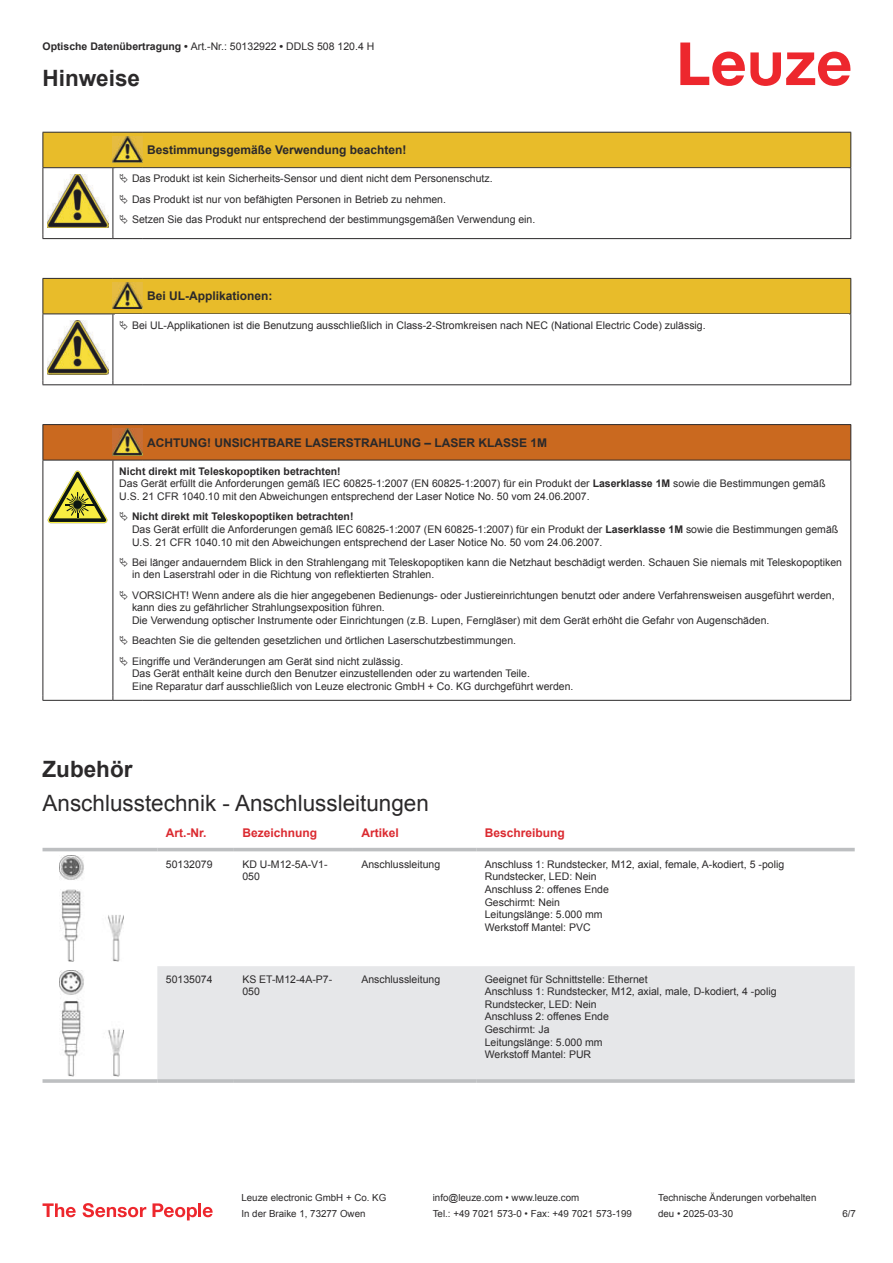
<style>
.page{position:relative;width:893px;height:1263px;background:#fff}
.page>*{position:absolute;margin:0;border:0;box-sizing:border-box;transform-origin:0 0}
.t1{font:22.5px "Arial";color:#2b292a}
.t2{font:700 22.5px "Arial";color:#2b292a}
.t3{font:700 12px "Arial";color:#2b292a}
.t4{font:700 12px "Arial";color:#db2a30}
.t5{font:10.5px/12.6px "Arial";color:#2b292a}
.t6{font:9.75px "Arial";color:#2b292a}
.s1{font-weight:700}
</style>
<div class="page">
<svg style="left:680px;top:43px;width:170px;height:43px"></svg>
<svg style="left:43px;top:847px;width:812px;height:9px"></svg>
<div style="left:157px;top:966px;width:698px;height:113px;background:#e6e7e9"></div>
<hr style="left:43px;top:848px;width:114px;height:3px;background:#bdbfc1">
<hr style="left:157px;top:848px;width:77px;height:3px;background:#bdbfc1">
<hr style="left:234px;top:848px;width:119px;height:3px;background:#bdbfc1">
<hr style="left:353px;top:848px;width:123px;height:3px;background:#bdbfc1">
<hr style="left:476px;top:848px;width:379px;height:3px;background:#bdbfc1">
<hr style="left:43px;top:1079px;width:114px;height:4px;background:#bdbfc1">
<hr style="left:157px;top:1079px;width:77px;height:4px;background:#c6c8ca">
<hr style="left:234px;top:1079px;width:119px;height:4px;background:#bdbfc1">
<hr style="left:353px;top:1079px;width:123px;height:4px;background:#bdbfc1">
<hr style="left:476px;top:1079px;width:379px;height:4px;background:#c6c8ca">
<img style="left:59px;top:856px;width:65px;height:106px">
<img style="left:59px;top:970px;width:65px;height:107px">
<svg style="left:43px;top:1203px;width:33px;height:14px"></svg>
<svg style="left:83px;top:1203px;width:63px;height:14px"></svg>
<svg style="left:153px;top:1203px;width:44px;height:17px"></svg>
<hr style="left:198px;top:1203px;width:3px;height:14px;background:#ed272d">
<svg style="left:203px;top:1207px;width:10px;height:10px"></svg>
<hr style="left:43px;top:238px;width:70px;height:1px;background:#2b292a">
<hr style="left:113px;top:238px;width:30px;height:1px;background:#2b292a">
<hr style="left:143px;top:238px;width:708px;height:1px;background:#2b292a">
<div style="left:44px;top:279px;width:806px;height:34px;background:#e8bc2a"></div>
<hr style="left:43px;top:278px;width:70px;height:1px;background:#2b292a">
<hr style="left:43px;top:279px;width:1px;height:34px;background:#2b292a">
<hr style="left:43px;top:313px;width:70px;height:1px;background:#2b292a">
<hr style="left:113px;top:278px;width:30px;height:1px;background:#2b292a">
<hr style="left:113px;top:313px;width:30px;height:1px;background:#2b292a">
<hr style="left:143px;top:278px;width:708px;height:1px;background:#2b292a">
<hr style="left:850px;top:279px;width:1px;height:34px;background:#2b292a">
<hr style="left:143px;top:313px;width:708px;height:1px;background:#2b292a">
<hr style="left:43px;top:314px;width:1px;height:66px;background:#2b292a">
<hr style="left:113px;top:314px;width:1px;height:66px;background:#2b292a">
<hr style="left:850px;top:314px;width:1px;height:66px;background:#2b292a">
<hr style="left:43px;top:384px;width:70px;height:1px;background:#2b292a">
<hr style="left:113px;top:384px;width:30px;height:1px;background:#2b292a">
<hr style="left:143px;top:384px;width:708px;height:1px;background:#2b292a">
<img style="left:113px;top:283px;width:30px;height:26px">
<img style="left:47px;top:320px;width:61px;height:54px">
<div style="left:44px;top:425px;width:806px;height:35px;background:#ca691f"></div>
<svg style="left:44px;top:461px;width:806px;height:239px"></svg>
<hr style="left:43px;top:424px;width:70px;height:1px;background:#2b292a">
<hr style="left:43px;top:425px;width:1px;height:35px;background:#2b292a">
<hr style="left:43px;top:460px;width:70px;height:1px;background:#2b292a">
<hr style="left:113px;top:424px;width:30px;height:1px;background:#2b292a">
<hr style="left:113px;top:460px;width:30px;height:1px;background:#2b292a">
<hr style="left:143px;top:424px;width:708px;height:1px;background:#2b292a">
<hr style="left:850px;top:425px;width:1px;height:35px;background:#2b292a">
<hr style="left:143px;top:460px;width:708px;height:1px;background:#2b292a">
<hr style="left:43px;top:460px;width:1px;height:236px;background:#2b292a">
<hr style="left:113px;top:460px;width:1px;height:236px;background:#2b292a">
<hr style="left:850px;top:460px;width:1px;height:236px;background:#2b292a">
<hr style="left:43px;top:700px;width:70px;height:1px;background:#2b292a">
<hr style="left:113px;top:700px;width:30px;height:1px;background:#2b292a">
<hr style="left:143px;top:700px;width:708px;height:1px;background:#2b292a">
<img style="left:113px;top:429px;width:30px;height:26px">
<svg style="left:47px;top:471px;width:60px;height:52px"></svg>
<svg style="left:115px;top:461px;width:734px;height:235px"></svg>
<svg style="left:43px;top:132px;width:808px;height:106px"></svg>
<svg style="left:120px;top:512px;width:8px;height:9px"></svg>
<svg style="left:120px;top:557px;width:8px;height:10px"></svg>
<svg style="left:120px;top:590px;width:8px;height:10px"></svg>
<svg style="left:120px;top:636px;width:8px;height:9px"></svg>
<svg style="left:120px;top:656px;width:8px;height:9px"></svg>
<p class="t5" style="left:43px;top:41px;width:333px"><span class="s1">Optische Datenübertragung •</span> Art.-Nr.: 50132922 <span class="s1">•</span> DDLS 508 120.4 H</p>
<h1 class="t2" style="left:43px;top:70px;width:99px">Hinweise</h1>
<p class="t3" style="left:147px;top:145px;width:261px">Bestimmungsgemäße Verwendung beachten!</p>
<p class="t5" style="left:132px;top:170px;width:405px;line-height:20.2px">Das Produkt ist kein Sicherheits-Sensor und dient nicht dem Personenschutz.<br>Das Produkt ist nur von befähigten Personen in Betrieb zu nehmen.<br>Setzen Sie das Produkt nur entsprechend der bestimmungsgemäßen Verwendung ein.</p>
<p class="t3" style="left:147px;top:292px;width:127px">Bei UL-Applikationen:</p>
<p class="t5" style="left:132px;top:320px;width:575px">Bei UL-Applikationen ist die Benutzung ausschließlich in Class-2-Stromkreisen nach NEC (National Electric Code) zulässig.</p>
<p class="t3" style="left:147px;top:438px;width:401px">ACHTUNG! UNSICHTBARE LASERSTRAHLUNG – LASER KLASSE 1M</p>
<p class="t5" style="left:119px;top:466px;width:708px"><span class="s1">Nicht direkt mit Teleskopoptiken betrachten!<br></span>Das Gerät erfüllt die Anforderungen gemäß IEC 60825-1:2007 (EN 60825-1:2007) für ein Produkt der <span class="s1">Laserklasse 1M</span> sowie die Bestimmungen gemäß<br>U.S. 21 CFR 1040.10 mit den Abweichungen entsprechend der Laser Notice No. 50 vom 24.06.2007.</p>
<p class="t5" style="left:132px;top:511px;width:708px"><span class="s1">Nicht direkt mit Teleskopoptiken betrachten!<br></span>Das Gerät erfüllt die Anforderungen gemäß IEC 60825-1:2007 (EN 60825-1:2007) für ein Produkt der <span class="s1">Laserklasse 1M</span> sowie die Bestimmungen gemäß<br>U.S. 21 CFR 1040.10 mit den Abweichungen entsprechend der Laser Notice No. 50 vom 24.06.2007.</p>
<p class="t5" style="left:132px;top:557px;width:711px">Bei länger andauerndem Blick in den Strahlengang mit Teleskopoptiken kann die Netzhaut beschädigt werden. Schauen Sie niemals mit Teleskopoptiken in den Laserstrahl oder in die Richtung von reflektierten Strahlen.</p>
<p class="t5" style="left:132px;top:590px;width:704px">VORSICHT! Wenn andere als die hier angegebenen Bedienungs- oder Justiereinrichtungen benutzt oder andere Verfahrensweisen ausgeführt werden, kann dies zu gefährlicher Strahlungsexposition führen.<br>Die Verwendung optischer Instrumente oder Einrichtungen (z.B. Lupen, Ferngläser) mit dem Gerät erhöht die Gefahr von Augenschäden.</p>
<p class="t5" style="left:132px;top:631px;width:386px;line-height:20.2px">Beachten Sie die geltenden gesetzlichen und örtlichen Laserschutzbestimmungen.<br>Eingriffe und Veränderungen am Gerät sind nicht zulässig.</p>
<p class="t5" style="left:132px;top:668px;width:443px">Das Gerät enthält keine durch den Benutzer einzustellenden oder zu wartenden Teile.<br>Eine Reparatur darf ausschließlich von Leuze electronic GmbH + Co. KG durchgeführt werden.</p>
<h1 class="t2" style="left:43px;top:761px;width:92px">Zubehör</h1>
<h1 class="t1" style="left:43px;top:794px;width:388px">Anschlusstechnik - Anschlussleitungen</h1>
<p class="t4" style="left:166px;top:828px;width:42px">Art.-Nr.</p>
<p class="t4" style="left:242px;top:828px;width:76px">Bezeichnung</p>
<p class="t4" style="left:361px;top:828px;width:39px">Artikel</p>
<p class="t4" style="left:485px;top:828px;width:82px">Beschreibung</p>
<p class="t5" style="left:166px;top:859px;width:48px">50132079</p>
<p class="t5" style="left:242px;top:859px;width:87px">KD U-M12-5A-V1-<br>050</p>
<p class="t5" style="left:361px;top:859px;width:80px">Anschlussleitung</p>
<p class="t5" style="left:485px;top:859px;width:301px">Anschluss 1: Rundstecker, M12, axial, female, A-kodiert, 5 -polig<br>Rundstecker, LED: Nein<br>Anschluss 2: offenes Ende<br>Geschirmt: Nein<br>Leitungslänge: 5.000 mm<br>Werkstoff Mantel: PVC</p>
<p class="t5" style="left:166px;top:974px;width:48px">50135074</p>
<p class="t5" style="left:242px;top:974px;width:91px">KS ET-M12-4A-P7-<br>050</p>
<p class="t5" style="left:361px;top:974px;width:80px">Anschlussleitung</p>
<p class="t5" style="left:485px;top:974px;width:293px">Geeignet für Schnittstelle: Ethernet<br>Anschluss 1: Rundstecker, M12, axial, male, D-kodiert, 4 -polig<br>Rundstecker, LED: Nein<br>Anschluss 2: offenes Ende<br>Geschirmt: Ja<br>Leitungslänge: 5.000 mm<br>Werkstoff Mantel: PUR</p>
<p class="t6" style="left:241px;top:1194px;width:146px">Leuze electronic GmbH + Co. KG</p>
<p class="t6" style="left:433px;top:1194px;width:148px">info@leuze.com • www.leuze.com</p>
<p class="t6" style="left:658px;top:1194px;width:160px">Technische Änderungen vorbehalten</p>
<p class="t6" style="left:241px;top:1210px;width:126px">In der Braike 1, 73277 Owen</p>
<p class="t6" style="left:433px;top:1210px;width:201px">Tel.: +49 7021 573-0 • Fax: +49 7021 573-199</p>
<p class="t6" style="left:658px;top:1210px;width:76px">deu • 2025-03-30</p>
<p class="t6" style="left:842px;top:1210px;width:15px">6 /7</p>
</div>
